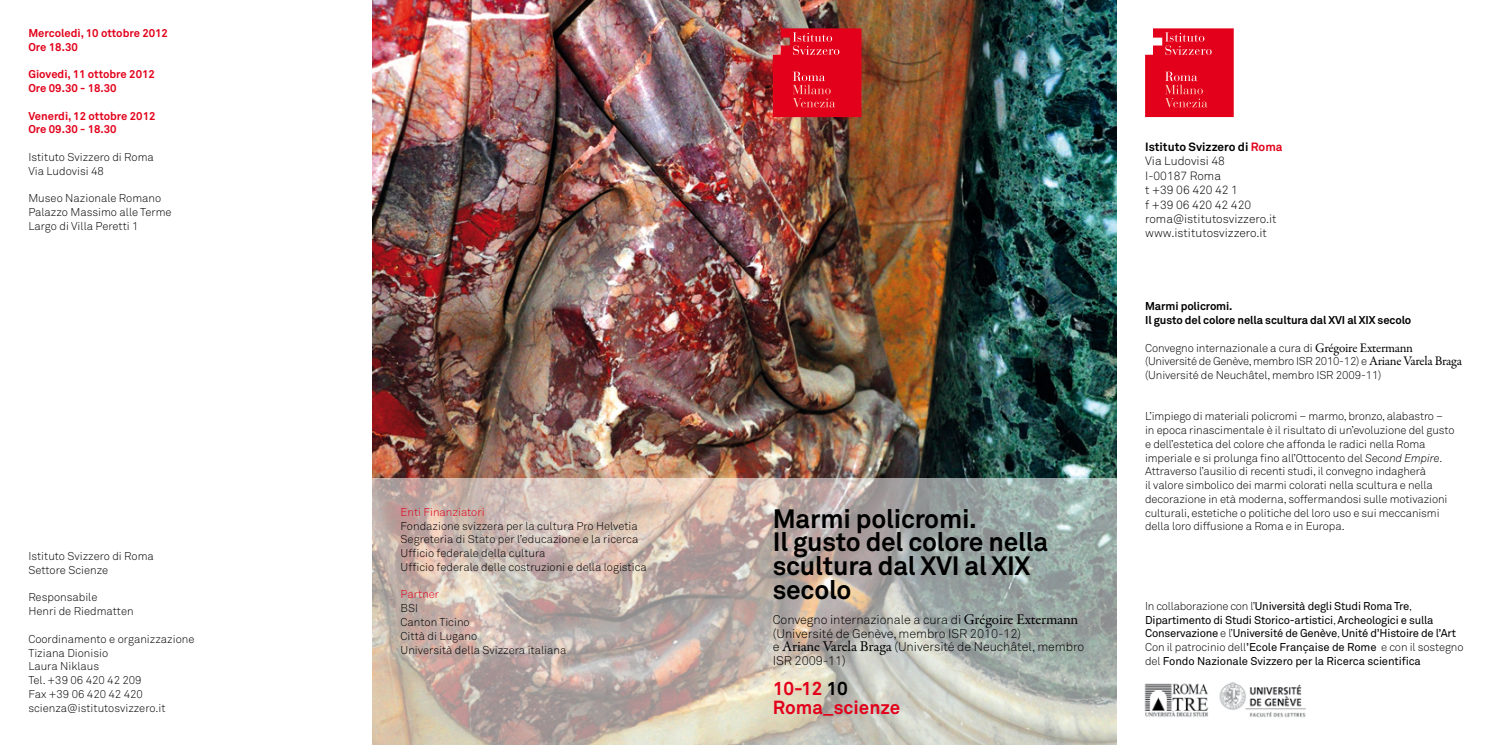
<style>
.page{position:relative;width:1489px;height:745px;background:#fff}
.page>*{position:absolute;margin:0;border:0;box-sizing:border-box;transform-origin:0 0}
.t1{font:700 26.25px/23.8px "Akkurat";letter-spacing:-.01em;color:#000}
.t2{font:700 18.75px/18.8px "Akkurat";color:#e2001a}
.t3{font:300 12.5px/13.8px "Akkurat";letter-spacing:-.005em;color:#000}
.t4{font:300 11.88px/14.4px "Akkurat";color:#000}
.t5{font:300 11.25px/13.8px "Akkurat";letter-spacing:-.01em;color:#000}
.t6{font:11.25px/13.8px "Akkurat";letter-spacing:-.02em;color:#000}
.t7{font:700 11.25px/13.8px "Akkurat";color:#e2001a}
.t8{font:700 11.25px/13.8px "Akkurat";letter-spacing:-.01em;color:#000}
.t9{font:300 11.25px "Akkurat";color:#e2001a}
.s1{font-family:"Garamond Premr Pro";font-weight:400;font-size:15px}
.s2{color:#000}
.s3{font-weight:700}
.s4{font-weight:700;color:#e2001a}
.s5{font-family:"Garamond Premr Pro";font-weight:400;font-size:13.12px}
.s6{font-style:italic}
.s7{font-weight:300}
</style>
<div class="page">
<img style="left:372px;top:0;width:744px;height:478px">
<svg style="left:372px;top:478px;width:744px;height:266px;background:#bdb5ad"></svg>
<svg style="left:772px;top:28px;width:89px;height:89px;background:#df1027"></svg>
<svg style="left:1145px;top:28px;width:88px;height:89px;background:#e4162d"></svg>
<img style="left:1219px;top:682px;width:87px;height:36px">
<img style="left:1144px;top:683px;width:65px;height:34px">
<p class="t7" style="left:28px;top:26px;width:141px">Mercoledì, 10 ottobre 2012<br>Ore 18.30</p>
<p class="t7" style="left:28px;top:68px;width:128px">Giovedì, 11 ottobre 2012<br>Ore 09.30 - 18.30</p>
<p class="t7" style="left:28px;top:109px;width:129px">Venerdì, 12 ottobre 2012<br>Ore 09.30 - 18.30</p>
<p class="t5" style="left:28px;top:150px;width:127px">Istituto Svizzero di Roma<br>Via Ludovisi 48</p>
<p class="t5" style="left:28px;top:191px;width:145px">Museo Nazionale Romano<br>Palazzo Massimo alle Terme<br>Largo di Villa Peretti 1</p>
<p class="t5" style="left:28px;top:549px;width:127px">Istituto Svizzero di Roma<br>Settore Scienze</p>
<p class="t5" style="left:28px;top:590px;width:107px">Responsabile<br>Henri de Riedmatten</p>
<p class="t5" style="left:28px;top:631px;width:168px">Coordinamento e organizzazione<br>Tiziana Dionisio<br>Laura Niklaus<br>Tel. +39 06 420 42 209<br>Fax +39 06 420 42 420 scienza@istitutosvizzero.it</p>
<p class="t9" style="left:400px;top:505px;width:86px">Enti Finanziatori</p>
<p class="t5" style="left:400px;top:518px;width:248px">Fondazione svizzera per la cultura Pro Helvetia Segreteria di Stato per l’educazione e la ricerca Ufficio federale della cultura<br>Ufficio federale delle costruzioni e della logistica</p>
<p class="t9" style="left:400px;top:587px;width:40px">Partner</p>
<p class="t5" style="left:400px;top:601px;width:167px">BSI<br>Canton Ticino<br>Città di Lugano<br>Università della Svizzera italiana</p>
<h1 class="t1" style="left:772px;top:506px;width:277px">Marmi policromi.<br>Il gusto del colore nella scultura dal XVI al XIX secolo</h1>
<p class="t3" style="left:772px;top:612px;width:313px">Convegno internazionale a cura di <span class="s1">Grégoire Extermann </span>(Université de Genève, membro ISR 2010-12)<br>e <span class="s1">Ariane Varela Braga</span> (Université de Neuchâtel, membro ISR 2009-11)</p>
<h2 class="t2" style="left:772px;top:679px;width:129px">10-12 <span class="s2">10<br></span>Roma_scienze</h2>
<p class="t4" style="left:1145px;top:140px;width:139px"><span class="s3">Istituto Svizzero di</span> <span class="s4">Roma<br></span>Via Ludovisi 48<br>I-00187 Roma<br>t +39 06 420 42 1<br>f +39 06 420 42 420 roma@istitutosvizzero.it www.istitutosvizzero.it</p>
<p class="t8" style="left:1144px;top:299px;width:268px">Marmi policromi.<br>Il gusto del colore nella scultura dal XVI al XIX secolo</p>
<p class="t5" style="left:1144px;top:341px;width:318px">Convegno internazionale a cura di <span class="s5">Grégoire Extermann </span>(Université de Genève, membro ISR 2010-12) e <span class="s5">Ariane Varela Braga </span>(Université de Neuchâtel, membro ISR 2009-11)</p>
<p class="t5" style="left:1144px;top:409px;width:311px">L’impiego di materiali policromi – marmo, bronzo, alabastro – in epoca rinascimentale è il risultato di un’evoluzione del gusto e dell’estetica del colore che affonda le radici nella Roma imperiale e si prolunga fino all’Ottocento del <span class="s6">Second Empire</span>.<br>Attraverso l’ausilio di recenti studi, il convegno indagherà<br>il valore simbolico dei marmi colorati nella scultura e nella decorazione in età moderna, soffermandosi sulle motivazioni culturali, estetiche o politiche del loro uso e sui meccanismi della loro diffusione a Roma e in Europa.</p>
<p class="t6" style="left:1144px;top:599px;width:320px"><span class="s7">In collaborazione con l’</span>Università degli Studi Roma Tre<span class="s7">, </span>Dipartimento di Studi Storico-artistici<span class="s7">,</span> Archeologici e sulla Conservazione <span class="s7">e l’</span>Université de Genève<span class="s7">,</span> Unité d’Histoire de l’Art <span class="s7">Con il patrocinio dell</span>’Ecole Française de Rome <span class="s7">e con il sostegno del</span> Fondo Nazionale Svizzero per la Ricerca scientifica</p>
</div>
